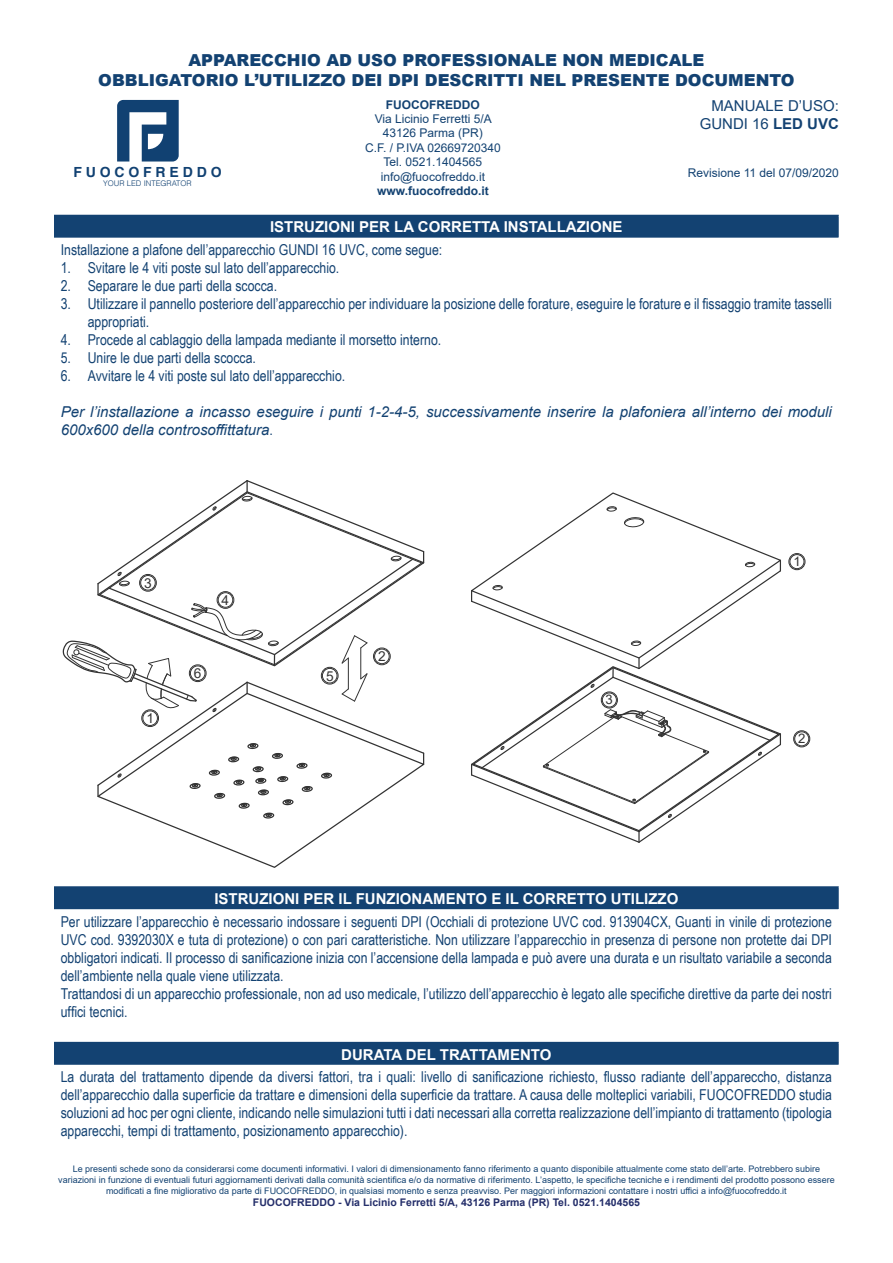
<style>
.page{position:relative;width:893px;height:1263px;background:#fff}
.page>*{position:absolute;margin:0;border:0;box-sizing:border-box;transform-origin:0 0}
.t1{font:900 16.5px/19.8px "Arial";color:#134272;text-align:center}
.t2{font:15px/18px "Arial Narrow";color:#134272}
.t3{font:italic 15px/18px "Arial";color:#134272}
.t4{font:700 15px "Arial";color:#fff}
.t5{font:15px/18px "Arial";color:#134272;text-align:right}
.t6{font:700 13.95px "Helvetica";color:#114172}
.t7{font:13.65px "Arial";color:#333}
.t8{font:13.2px "Arial";color:#333}
.t9{font:12px/14.4px "Arial";color:#134272;text-align:center}
.t10{font:700 12px "Arial";color:#134272}
.t11{font:700 10.5px "Arial";color:#252f6b}
.t12{font:9px/10.8px "Arial";color:#134272;text-align:center}
.t13{font:300 7.8px "Helvetica";color:#114172}
.s1{font-weight:700}
.s2{font-family:"Arial Narrow";font-style:normal}
</style>
<div class="page">
<svg style="left:117px;top:100px;width:62px;height:62px"></svg>
<div style="left:55px;top:215px;width:783px;height:23px;background:#134272"></div>
<hr style="left:54px;top:215px;width:785px;height:1px;background:#134272">
<hr style="left:54px;top:216px;width:2px;height:22px;background:#134272">
<hr style="left:837px;top:216px;width:2px;height:22px;background:#134272">
<svg style="left:123px;top:807px;width:240px;height:61px"></svg>
<svg style="left:62px;top:480px;width:363px;height:327px"></svg>
<div style="left:55px;top:887px;width:783px;height:23px;background:#134272"></div>
<hr style="left:54px;top:886px;width:785px;height:2px;background:#134272">
<hr style="left:54px;top:888px;width:2px;height:21px;background:#134272">
<hr style="left:837px;top:888px;width:2px;height:21px;background:#134272">
<hr style="left:54px;top:909px;width:785px;height:2px;background:#fff">
<svg style="left:515px;top:492px;width:266px;height:68px"></svg>
<div style="left:789px;top:553px;width:16px;height:17px;border:1px solid #333;border-radius:50%"></div>
<div style="left:790px;top:554px;width:14px;height:15px;border:1px solid #333;border-radius:50%"></div>
<div style="left:793px;top:731px;width:17px;height:16px;border:1px solid #333;border-radius:50%"></div>
<div style="left:794px;top:732px;width:15px;height:14px;border:1px solid #333;border-radius:50%"></div>
<svg style="left:471px;top:560px;width:310px;height:283px"></svg>
<div style="left:55px;top:1042px;width:783px;height:23px;background:#134272"></div>
<hr style="left:54px;top:1042px;width:785px;height:1px;background:#134272">
<hr style="left:54px;top:1043px;width:2px;height:22px;background:#134272">
<hr style="left:837px;top:1043px;width:2px;height:22px;background:#134272">
<p class="t1" style="left:98px;top:50px;width:698px">APPARECCHIO AD USO PROFESSIONALE NON MEDICALE<br>OBBLIGATORIO L’UTILIZZO DEI DPI DESCRITTI NEL PRESENTE DOCUMENTO</p>
<p class="t5" style="left:700px;top:96px;width:141px">MANUALE D’USO:<br>GUNDI 16 <span class="s1">LED UVC</span></p>
<p class="t9" style="left:688px;top:165px;width:153px">Revisione 11 del 07/09/2020</p>
<p class="t10" style="left:386px;top:96px;width:95px">FUOCOFREDDO</p>
<p class="t9" style="left:365px;top:112px;width:137px">Via Licinio Ferretti 5/A<br>43126 Parma (PR)<br>C.F. / P.IVA 02669720340<br>Tel. 0521.1404565 info@fuocofreddo.it</p>
<p class="t10" style="left:377px;top:182px;width:113px">www.fuocofreddo.it</p>
<p class="t4" style="left:270px;top:217px;width:354px">ISTRUZIONI PER LA CORRETTA INSTALLAZIONE</p>
<p class="t2" style="left:61px;top:240px;width:383px">Installazione a plafone dell’apparecchio GUNDI 16 UVC, come segue:</p>
<p class="t2" style="left:61px;top:258px;width:280px">1. Svitare le 4 viti poste sul lato dell’apparecchio.</p>
<p class="t2" style="left:61px;top:276px;width:218px">2. Separare le due parti della scocca.</p>
<p class="t2" style="left:88px;top:294px;width:746px;text-indent:-27px">3. Utilizzare il pannello posteriore dell’apparecchio per individuare la posizione delle forature, eseguire le forature e il fissaggio tramite tasselli appropriati.</p>
<p class="t2" style="left:61px;top:330px;width:382px">4. Procede al cablaggio della lampada mediante il morsetto interno.</p>
<p class="t2" style="left:61px;top:348px;width:197px">5. Unire le due parti della scocca.</p>
<p class="t2" style="left:61px;top:366px;width:286px">6. Avvitare le 4 viti poste sul lato dell’apparecchio.</p>
<p class="t3" style="left:61px;top:403px;width:773px">Per l’installazione a incasso eseguire i punti 1-2-4-5, successivamente inserire la plafoniera all’interno dei moduli<br>600x600 della controsoffittatura<span class="s2">.</span></p>
<p class="t6" style="left:73px;top:160px;width:150px">F U O C O F R E D D O</p>
<p class="t13" style="left:103px;top:177px;width:90px">YOUR LED INTEGRATOR</p>
<p class="t7" style="left:144px;top:574px;width:9px">3</p>
<p class="t7" style="left:146px;top:709px;width:9px">1</p>
<p class="t7" style="left:221px;top:591px;width:9px">4</p>
<p class="t7" style="left:194px;top:664px;width:9px">6</p>
<p class="t7" style="left:326px;top:666px;width:9px">5</p>
<p class="t7" style="left:378px;top:647px;width:9px">2</p>
<p class="t8" style="left:606px;top:691px;width:9px">3</p>
<p class="t8" style="left:793px;top:553px;width:9px">1</p>
<p class="t8" style="left:798px;top:729px;width:9px">2</p>
<p class="t4" style="left:214px;top:888px;width:465px">ISTRUZIONI PER IL FUNZIONAMENTO E IL CORRETTO UTILIZZO</p>
<p class="t2" style="left:61px;top:912px;width:773px;text-align:justify">Per utilizzare l’apparecchio è necessario indossare i seguenti DPI (Occhiali di protezione UVC cod. 913904CX, Guanti in vinile di protezione UVC cod. 9392030X e tuta di protezione) o con pari caratteristiche. Non utilizzare l’apparecchio in presenza di persone non protette dai DPI obbligatori indicati. Il processo di sanificazione inizia con l’accensione della lampada e può avere una durata e un risultato variabile a seconda dell’ambiente nella quale viene utilizzata.</p>
<p class="t2" style="left:61px;top:984px;width:773px">Trattandosi di un apparecchio professionale, non ad uso medicale, l’utilizzo dell’apparecchio è legato alle specifiche direttive da parte dei nostri uffici tecnici.</p>
<p class="t4" style="left:341px;top:1044px;width:212px">DURATA DEL TRATTAMENTO</p>
<p class="t2" style="left:61px;top:1067px;width:773px;text-align:justify">La durata del trattamento dipende da diversi fattori, tra i quali: livello di sanificazione richiesto, flusso radiante dell’appareccho, distanza dell’apparecchio dalla superficie da trattare e dimensioni della superficie da trattare. A causa delle molteplici variabili, FUOCOFREDDO studia soluzioni ad hoc per ogni cliente, indicando nelle simulazioni tutti i dati necessari alla corretta realizzazione dell’impianto di trattamento (tipologia apparecchi, tempi di trattamento, posizionamento apparecchio).</p>
<p class="t12" style="left:58px;top:1163px;width:778px">Le presenti schede sono da considerarsi come documenti informativi. I valori di dimensionamento fanno riferimento a quanto disponibile attualmente come stato dell’arte. Potrebbero subire variazioni in funzione di eventuali futuri aggiornamenti derivati dalla comunità scientifica e/o da normative di riferimento. L’aspetto, le specifiche tecniche e i rendimenti del prodotto possono essere modificati a fine migliorativo da parte di FUOCOFREDDO, in qualsiasi momento e senza preavviso. Per maggiori informazioni contattare i nostri uffici a info@fuocofreddo.it</p>
<p class="t11" style="left:253px;top:1195px;width:389px">FUOCOFREDDO - Via Licinio Ferretti 5/A, 43126 Parma (PR) Tel. 0521.1404565</p>
</div>
